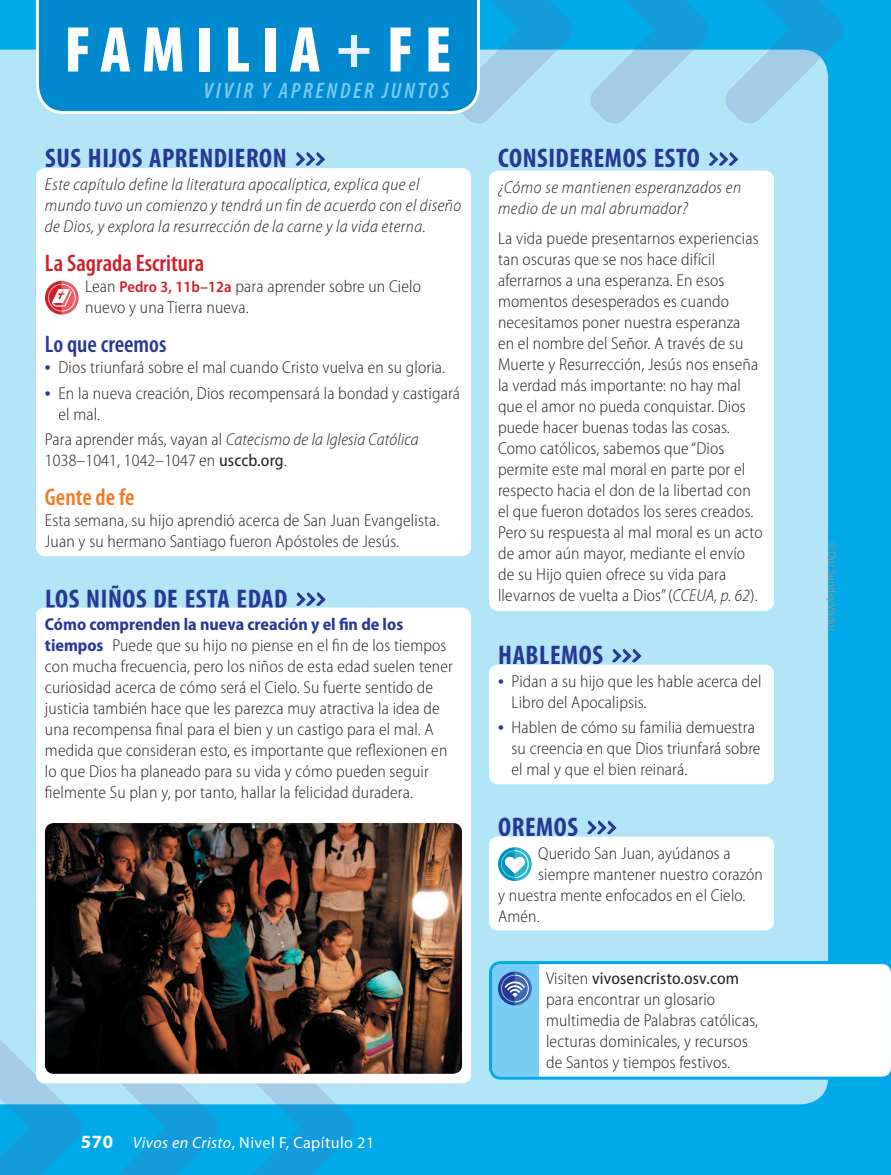
<style>
.page{position:relative;width:891px;height:1175px;background:#00a9e7}
.page>*{position:absolute;margin:0;border:0;box-sizing:border-box;transform-origin:0 0}
.t1{font:900 condensed 65.25px "Myriad Pro";letter-spacing:.17em;color:#fff}
.t2{font:700 condensed 27px "Myriad Pro";letter-spacing:.02em;color:#273895}
.t3{font:600 condensed 24px "Myriad Pro";color:#d01e29}
.t4{font:600 condensed 24px "Myriad Pro";color:#273895}
.t5{font:600 condensed 24px "Myriad Pro";color:#f47921}
.t6{font:italic 600 condensed 22.5px "Myriad Pro";letter-spacing:.12em;color:#79ccf2}
.t7{font:300 semi-condensed 17.25px/21px "Myriad Pro";letter-spacing:.01em;color:#231f20}
.t8{font:italic 300 semi-condensed 17.25px/21px "Myriad Pro";letter-spacing:.025em;color:#231f20}
.t9{font:16.2px "Myriad Pro";letter-spacing:.025em;color:#fff}
.t10{font:10.5px "Myriad Pro";color:#939598}
.s1{font-weight:700;font-stretch:semi-expanded;font-size:60px;color:#e3f3fb}
.s2{font-weight:600;font-size:15.75px;color:#d01e29}
.s3{font-weight:700;font-stretch:normal;color:#273895}
.s4{font-style:italic}
.s5{font-weight:400}
.s6{font-weight:700;color:#273895}
.s7{font-weight:700;font-size:18.75px}
</style>
<div class="page">
<div style="left:0;top:50px;width:828px;height:1054px;background:#b2e5f7"></div>
<svg style="left:448px;top:0;width:130px;height:129px;background:#70c5eb"></svg>
<svg style="left:584px;top:0;width:265px;height:129px;background:#64c3ea"></svg>
<svg style="left:95px;top:1083px;width:129px;height:92px;background:#2eafe4"></svg>
<svg style="left:230px;top:1083px;width:129px;height:92px;background:#2eafe4"></svg>
<div style="left:36px;top:0;width:444px;height:114px;background:#0089cf"></div>
<svg style="left:489px;top:961px;width:402px;height:118px"></svg>
<svg style="left:587px;top:820px;width:29px;height:15px"></svg>
<div style="left:489px;top:836px;width:285px;height:94px;background:#fff;border-radius:9px"></div>
<svg style="left:498px;top:847px;width:34px;height:34px"></svg>
<svg style="left:612px;top:648px;width:29px;height:15px"></svg>
<div style="left:489px;top:665px;width:285px;height:119px;background:#fff;border-radius:9px"></div>
<svg style="left:709px;top:152px;width:29px;height:15px"></svg>
<div style="left:489px;top:171px;width:285px;height:440px;background:#fff;border-radius:9px"></div>
<svg style="left:296px;top:592px;width:30px;height:15px"></svg>
<div style="left:36px;top:607px;width:435px;height:476px;background:#fff;border-radius:9px"></div>
<img style="left:45px;top:823px;width:417px;height:250px">
<svg style="left:296px;top:152px;width:29px;height:15px"></svg>
<div style="left:36px;top:168px;width:435px;height:388px;background:#fff;border-radius:9px"></div>
<svg style="left:45px;top:281px;width:34px;height:34px"></svg>
<svg style="left:0;top:1027px;width:84px;height:148px;background:#4ca0c6"></svg>
<h1 class="t1" style="left:64px;top:13px;width:389px">FAMILIA<span class="s1">+</span>FE</h1>
<h3 class="t6" style="left:204px;top:79px;width:247px">VIVIR Y APRENDER JUNTOS</h3>
<h2 class="t2" style="left:45px;top:141px;width:243px">SUS HIJOS APRENDIERON</h2>
<p class="t8" style="left:45px;top:174px;width:418px">Este capítulo define la literatura apocalíptica, explica que el mundo tuvo un comienzo y tendrá un fin de acuerdo con el diseño de Dios, y explora la resurrección de la carne y la vida eterna.</p>
<h3 class="t3" style="left:45px;top:250px;width:161px">La Sagrada Escritura</h3>
<p class="t7" style="left:85px;top:276px;width:337px">Lean <span class="s2">Pedro 3, 11b–12a</span> para aprender sobre un Cielo nuevo y una Tierra nueva.</p>
<h3 class="t4" style="left:45px;top:331px;width:123px">Lo que creemos</h3>
<p class="t7" style="left:45px;top:357px;width:402px"><span class="s3">•</span> Dios triunfará sobre el mal cuando Cristo vuelva en su gloria.</p>
<p class="t7" style="left:58px;top:383px;width:403px;text-indent:-14px"><span class="s3">•</span> En la nueva creación, Dios recompensará la bondad y castigará el mal.</p>
<p class="t7" style="left:45px;top:429px;width:375px">Para aprender más, vayan al <span class="s4">Catecismo de la Iglesia Católica<br></span>1038–1041, 1042–1047 en <span class="s5">usccb.org</span>.</p>
<h3 class="t5" style="left:45px;top:484px;width:91px">Gente de fe</h3>
<p class="t7" style="left:45px;top:510px;width:396px">Esta semana, su hijo aprendió acerca de San Juan Evangelista.<br>Juan y su hermano Santiago fueron Apóstoles de Jesús.</p>
<h2 class="t2" style="left:45px;top:582px;width:244px">LOS NIÑOS DE ESTA EDAD</h2>
<p class="t7" style="left:45px;top:613px;width:409px"><span class="s6">Cómo comprenden la nueva creación y el fin de los tiempos</span> Puede que su hijo no piense en el fin de los tiempos con mucha frecuencia, pero los niños de esta edad suelen tener curiosidad acerca de cómo será el Cielo. Su fuerte sentido de justicia también hace que les parezca muy atractiva la idea de una recompensa final para el bien y un castigo para el mal. A medida que consideran esto, es importante que reflexionen en lo que Dios ha planeado para su vida y cómo pueden seguir fielmente Su plan y, por tanto, hallar la felicidad duradera.</p>
<p class="t9" style="left:81px;top:1133px;width:295px"><span class="s7">570</span> <span class="s4">Vivos en Cristo</span>, Nivel F, Capítulo 21</p>
<h2 class="t2" style="left:498px;top:141px;width:203px">CONSIDEREMOS ESTO</h2>
<p class="t8" style="left:498px;top:177px;width:245px">¿Cómo se mantienen esperanzados en medio de un mal abrumador?</p>
<p class="t7" style="left:498px;top:228px;width:266px">La vida puede presentarnos experiencias tan oscuras que se nos hace difícil aferrarnos a una esperanza. En esos momentos desesperados es cuando necesitamos poner nuestra esperanza<br>en el nombre del Señor. A través de su Muerte y Resurrección, Jesús nos enseña la verdad más importante: no hay mal que el amor no pueda conquistar. Dios puede hacer buenas todas las cosas.<br>Como católicos, sabemos que “Dios permite este mal moral en parte por el respecto hacia el don de la libertad con el que fueron dotados los seres creados.<br>Pero su respuesta al mal moral es un acto de amor aún mayor, mediante el envίo de su Hijo quien ofrece su vida para llevarnos de vuelta a Dios” (<span class="s4">CCEUA, p. 62</span>).</p>
<h2 class="t2" style="left:498px;top:638px;width:106px">HABLEMOS</h2>
<p class="t7" style="left:511px;top:671px;width:252px;text-indent:-14px"><span class="s3">•</span> Pidan a su hijo que les hable acerca del<br>Libro del Apocalipsis.</p>
<p class="t7" style="left:511px;top:717px;width:250px;text-indent:-14px"><span class="s3">•</span> Hablen de cómo su familia demuestra su creencia en que Dios triunfará sobre el mal y que el bien reinará.</p>
<h2 class="t2" style="left:498px;top:810px;width:81px">OREMOS</h2>
<p class="t7" style="left:538px;top:842px;width:194px">Querido San Juan, ayúdanos a</p>
<p class="t7" style="left:538px;top:863px;width:226px">siempre mantener nuestro corazón</p>
<p class="t7" style="left:498px;top:884px;width:249px">y nuestra mente enfocados en el Cielo.</p>
<p class="t7" style="left:498px;top:905px;width:43px">Amén.</p>
<p class="t7" style="left:546px;top:968px;width:214px">Visiten <span class="s5">vivosencristo.osv.com </span>para encontrar un glosario multimedia de Palabras católicas, lecturas dominicales, y recursos de Santos y tiempos festivos.</p>
<p class="t10" style="left:839px;top:542px;width:91px;rotate:90deg">© Our Sunday Visitor</p>
</div>
